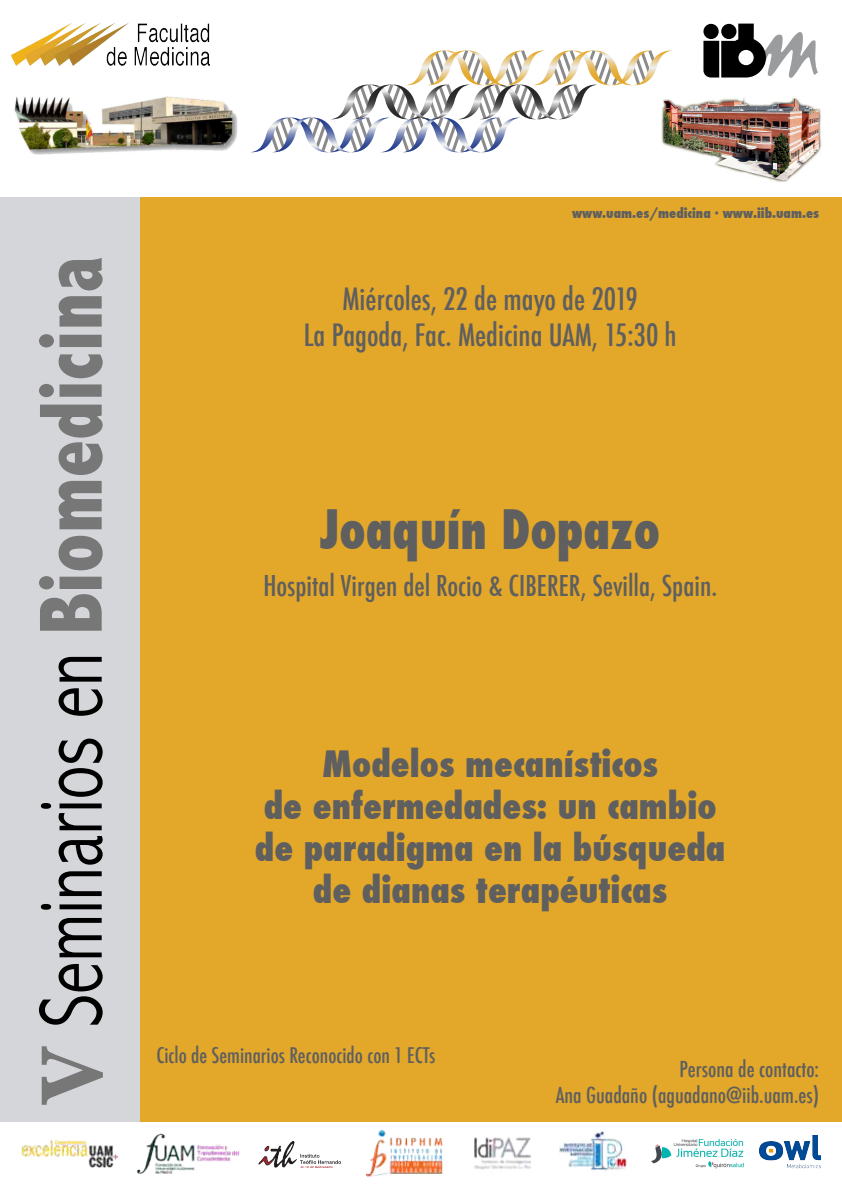
<style>
.page{position:relative;width:842px;height:1191px;background:#fff}
.page>*{position:absolute;margin:0;border:0;box-sizing:border-box;transform-origin:0 0}
.t1{font:300 condensed 90.6px "Abadi";color:#000;scale:.88 1}
.t2{font:800 condensed 53px "Futura";color:#5f5f5f;scale:.9 1}
.t3{font:800 condensed 35.5px/42px "Futura";color:#5f5f5f;text-align:center}
.t4{font:500 condensed 30px/36px "Futura";color:#5f5f5f;text-align:center}
.t5{font:500 condensed 28px "Futura";color:#5f5f5f}
.t6{font:500 condensed 21.5px/25.8px "Futura";color:#5f5f5f;text-align:right}
.t7{font:500 condensed 21px "Futura";color:#5f5f5f}
.t8{font:800 condensed 13.3px "Futura";color:#5f5f5f}
.s1{font-family:"Baskerville";font-weight:700;font-stretch:normal;color:#777}
.s2{font-weight:800;color:#777}
</style>
<div class="page">
<img style="left:15px;top:97px;width:223px;height:58px">
<div style="left:138px;top:198px;width:704px;height:924px;background:#e3a82a"></div>
<div style="left:0;top:198px;width:139px;height:924px;background:#d5d6d9"></div>
<img style="left:21px;top:1140px;width:98px;height:28px">
<img style="left:258px;top:1141px;width:82px;height:26px">
<img style="left:137px;top:1133px;width:102px;height:41px">
<img style="left:474px;top:1137px;width:57px;height:33px">
<img style="left:651px;top:1138px;width:93px;height:31px">
<img style="left:559px;top:1131px;width:67px;height:41px">
<img style="left:367px;top:1130px;width:76px;height:46px">
<svg style="left:250px;top:50px;width:422px;height:103px"></svg>
<svg style="left:703px;top:24px;width:115px;height:54px"></svg>
<div style="left:721px;top:24px;width:15px;height:15px;background:#000;border-radius:50%"></div>
<div style="left:738px;top:50px;width:16px;height:15px;background:#fff;border-radius:50%"></div>
<img style="left:10px;top:23px;width:200px;height:43px">
<img style="left:659px;top:92px;width:163px;height:90px">
<img style="left:759px;top:1136px;width:61px;height:32px">
<h1 class="t1" style="left:19px;top:1103px;width:963px;rotate:-90deg"><span class="s1">V</span> Seminarios en <span class="s2">Biomedicina</span></h1>
<p class="t8" style="left:572px;top:204px;width:249px">www.uam.es/medicina · www.iib.uam.es</p>
<p class="t4" style="left:304px;top:281px;width:375px">Miércoles, 22 de mayo de 2019<br>La Pagoda, Fac. Medicina UAM, 15:30 h</p>
<h2 class="t2" style="left:320px;top:494px;width:379px">Joaquín Dopazo</h2>
<p class="t5" style="left:263px;top:567px;width:455px">Hospital Virgen del Rocio &amp; CIBERER, Sevilla, Spain.</p>
<p class="t3" style="left:255px;top:743px;width:472px">Modelos mecanísticos<br>de enfermedades: un cambio de paradigma en la búsqueda de dianas terapéuticas</p>
<p class="t7" style="left:156px;top:1042px;width:280px">Ciclo de Seminarios Reconocido con 1 ECTs</p>
<p class="t6" style="left:556px;top:1056px;width:265px">Persona de contacto:<br>Ana Guadaño (aguadano@iib.uam.es)</p>
</div>
